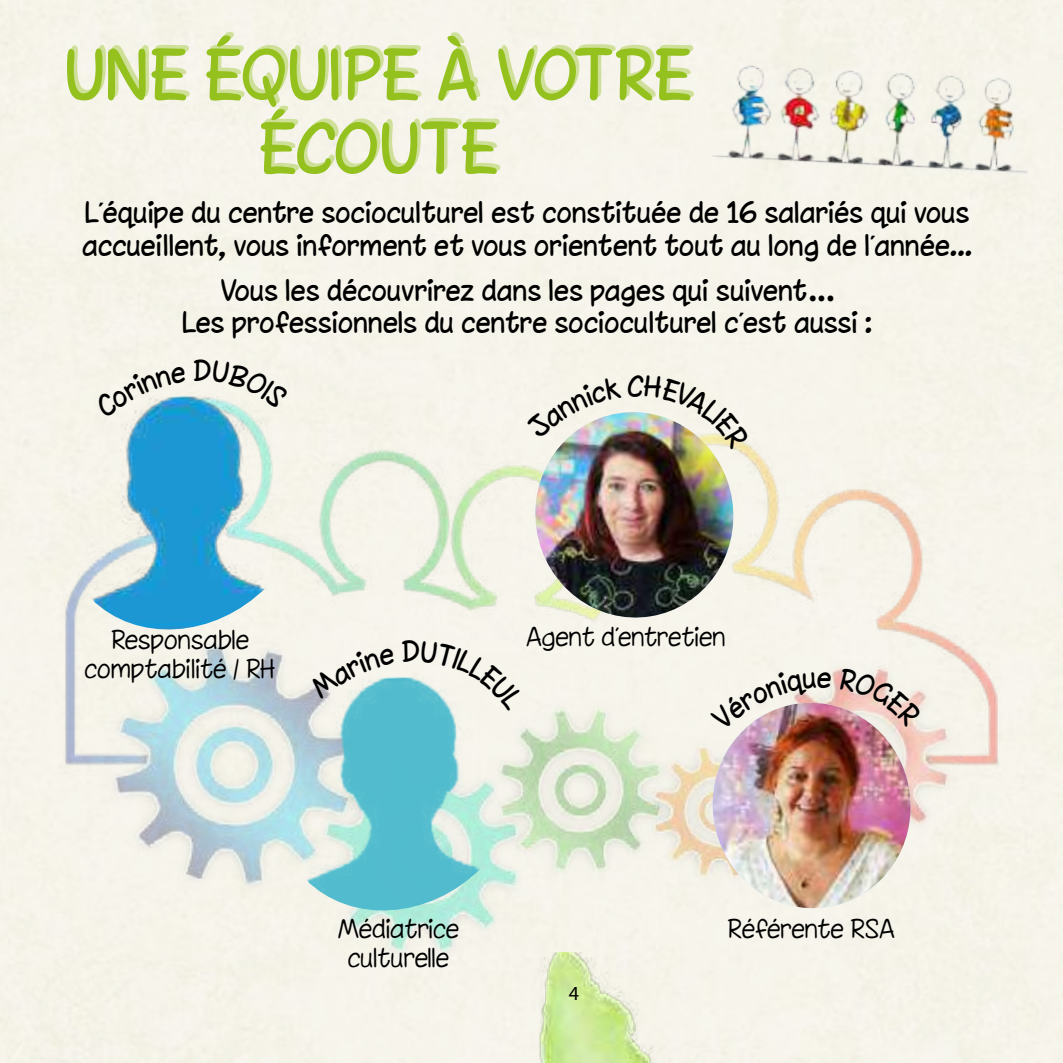
<style>
.page{position:relative;width:1063px;height:1063px;background:#fff}
.page>*{position:absolute;margin:0;border:0;box-sizing:border-box;transform-origin:0 0}
.t1{font:65px/73.5px "Chinacat";letter-spacing:.01em;color:#94c11e;text-align:center}
.t2{font:27.25px/32.5px "Chinacat";letter-spacing:.005em;color:#000}
.t3{font:100 24.25px/29px "Chinacat";color:#000;text-align:center}
.t4{font:20px "Myriad Pro";color:#000}
.s1{font-family:"Myriad Pro";font-weight:600;font-size:37.5px}
</style>
<div class="page">
<img style="left:527px;top:970px;width:129px;height:93px">
<img style="left:39px;top:377px;width:979px;height:593px">
<img style="left:46px;top:381px;width:277px;height:263px">
<img style="left:705px;top:703px;width:213px;height:213px">
<img style="left:528px;top:412px;width:213px;height:213px">
<img style="left:711px;top:36px;width:323px;height:148px">
<img style="left:261px;top:662px;width:277px;height:263px">
<svg style="left:94px;top:366px;width:92px;height:52px;background:#d7e6e5"></svg>
<svg style="left:194px;top:360px;width:94px;height:49px;background:#ebf0e8"></svg>
<img style="left:711px;top:672px;width:120px;height:58px">
<svg style="left:838px;top:668px;width:84px;height:59px;background:#eed3cc"></svg>
<svg style="left:526px;top:376px;width:95px;height:63px;background:#ebede5"></svg>
<img style="left:628px;top:375px;width:122px;height:75px">
<svg style="left:309px;top:648px;width:86px;height:51px;background:#dde9e5"></svg>
<svg style="left:402px;top:641px;width:123px;height:71px;background:#e0ede7"></svg>
<h1 class="t1" style="left:67px;top:38px;width:626px">une équipe à votre écoute</h1>
<p class="t2" style="left:83px;top:196px;width:892px">L’équipe du centre socioculturel est constituée de 16 salariés qui vous accueillent, vous informent et vous orientent tout au long de l’année...</p>
<p class="t2" style="left:183px;top:273px;width:691px;text-align:center">vous les découvrirez dans les pages qui suivent<span class="s1">...<br></span>Les professionnels du centre socioculturel c’est aussi :</p>
<p class="t3" style="left:85px;top:628px;width:193px">Responsable comptabilité / RH</p>
<p class="t3" style="left:527px;top:625px;width:201px">Agent d’entretien</p>
<p class="t3" style="left:338px;top:916px;width:123px">Médiatrice culturelle</p>
<p class="t3" style="left:728px;top:916px;width:169px">Référente RSA</p>
<p class="t4" style="left:569px;top:983px;width:12px">4</p>
</div>
